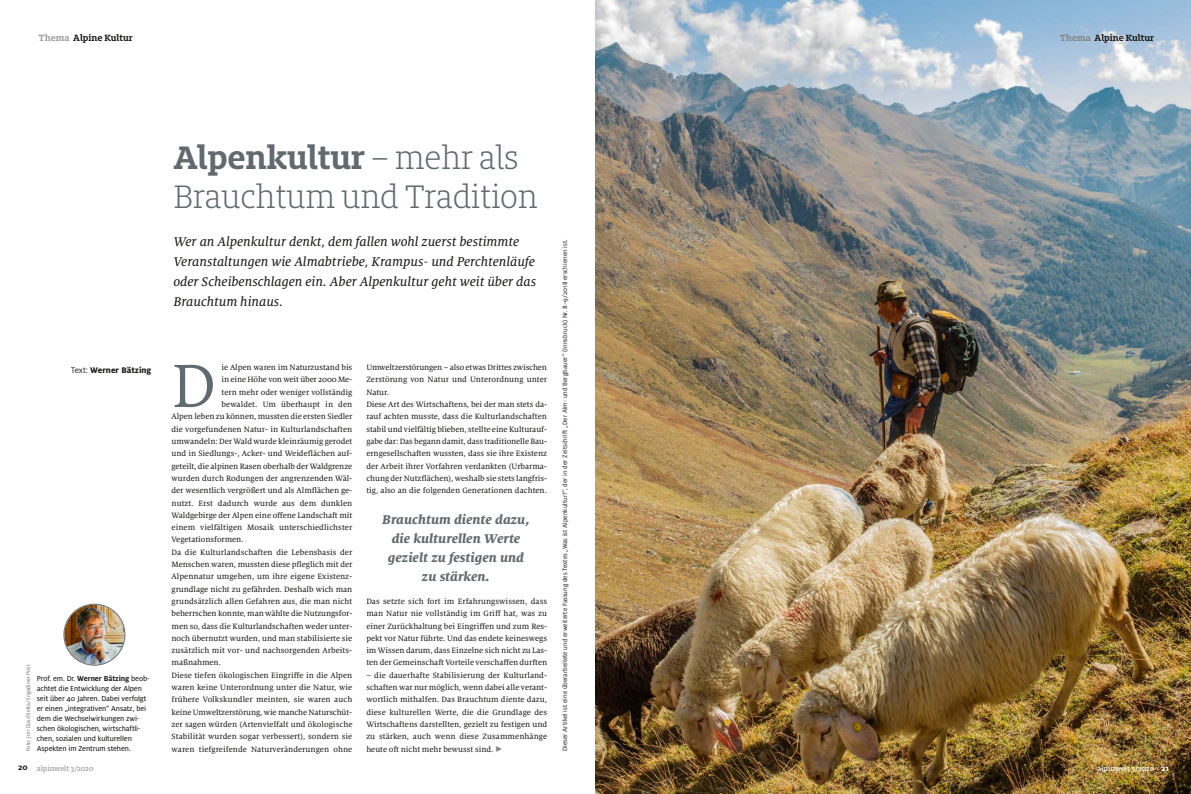
<style>
.page{position:relative;width:1191px;height:794px;background:#fff}
.page>*{position:absolute;margin:0;border:0;box-sizing:border-box;transform-origin:0 0}
.t1{font:67.6px "Milo Serif OT";color:#616a6e}
.t2{font:300 36px/39.2px "Milo Slab OT";letter-spacing:-.01em;color:#616a6e}
.t3{font:14px/20px "Milo Serif OT Text Ita";color:#1a1a18}
.t4{font:italic 800 14px/19px "Milo Serif OT";color:#616a6e;text-align:center}
.t5{font:700 10px "Milo Slab OT";color:#1a1a18}
.t6{font:800 9px "Milo OT";color:#1a1a18}
.t7{font:8.5px/12.3px "Milo Serif OT Text";letter-spacing:-.005em;color:#1a1a18;text-align:justify}
.t8{font:8px/10px "Milo OT Text";letter-spacing:-.01em;color:#1a1a18}
.t9{font:500 8px "Milo Slab OT";color:#9c9d9d}
.t10{font:500 8px "Milo Slab OT";color:#fff}
.t11{font:7px "Milo OT";color:#1a1a18}
.t12{font:6px "Milo OT";color:#6f6f6e}
.s1{color:#9c9d9d}
.s2{font-weight:400}
.s3{font-family:"Milo OT";font-weight:700}
.s4{font-weight:700}
.s5{color:#878786}
.s6{color:#848584}
.s7{font-family:"Milo OT";font-weight:700;font-size:9px;color:#1a1a18}
.s8{font-family:"Milo OT";font-weight:700;font-size:9px}
</style>
<div class="page">
<img style="left:595px;top:0;width:596px;height:794px">
<img style="left:63px;top:603px;width:62px;height:62px">
<p class="t5" style="left:39px;top:34px;width:96px"><span class="s1">Thema</span> Alpine Kultur</p>
<p class="t6" style="left:71px;top:366px;width:82px"><span class="s2">Text:</span> Werner Bätzing</p>
<p class="t12" style="left:26px;top:751px;width:88px;rotate:-90deg">Foto: Jon Duschletta/Engadiner Post</p>
<p class="t8" style="left:37px;top:674px;width:114px">Prof. em. Dr. <span class="s3">Werner Bätzing</span> beob&shy;achtet die Entwicklung der Alpen seit über 40 Jahren. Dabei verfolgt er einen „integrativen“ Ansatz, bei dem die Wechselwirkungen zwi&shy;schen ökologischen, wirtschaftli&shy;chen, sozialen und kulturellen Aspekten im Zentrum stehen.</p>
<h2 class="t2" style="left:173px;top:140px;width:366px"><span class="s4">Alpenkultur</span> – mehr als<br>Brauchtum und Tradition</h2>
<h3 class="t3" style="left:173px;top:233px;width:364px">Wer an Alpenkultur denkt, dem fallen wohl zuerst bestimmte Veranstaltungen wie Almabtriebe, Krampus- und Perchtenläufe oder Scheibenschlagen ein. Aber Alpenkultur geht weit über das Brauchtum hinaus.</h3>
<h1 class="t1" style="left:171px;top:360px;width:46px">D</h1>
<p class="t7" style="left:221px;top:362px;width:132px">ie Alpen waren im Naturzustand bis</p>
<p class="t7" style="left:221px;top:374px;width:132px">in eine Höhe von weit über 2000 Me-</p>
<p class="t7" style="left:221px;top:386px;width:132px">tern mehr oder weniger vollständig</p>
<p class="t7" style="left:221px;top:399px;width:132px">bewaldet. Um überhaupt in den</p>
<p class="t7" style="left:171px;top:411px;width:182px">Alpen leben zu können, mussten die ersten Siedler</p>
<p class="t7" style="left:171px;top:423px;width:182px">die vorgefundenen Natur- in Kulturlandschaften</p>
<p class="t7" style="left:171px;top:436px;width:182px">umwandeln: Der Wald wurde kleinräumig gerodet</p>
<p class="t7" style="left:171px;top:448px;width:182px">und in Siedlungs-, Acker- und Weideflächen auf-</p>
<p class="t7" style="left:171px;top:460px;width:182px">geteilt, die alpinen Rasen oberhalb der Waldgrenze</p>
<p class="t7" style="left:171px;top:472px;width:182px">wurden durch Rodungen der angrenzenden Wäl-</p>
<p class="t7" style="left:171px;top:485px;width:182px">der wesentlich vergrößert und als Almflächen ge-</p>
<p class="t7" style="left:171px;top:497px;width:182px">nutzt. Erst dadurch wurde aus dem dunklen</p>
<p class="t7" style="left:171px;top:509px;width:182px">Waldgebirge der Alpen eine offene Landschaft mit</p>
<p class="t7" style="left:171px;top:522px;width:182px">einem vielfältigen Mosaik unterschiedlichster</p>
<p class="t7" style="left:171px;top:534px;width:74px">Vegetationsformen.</p>
<p class="t7" style="left:171px;top:546px;width:182px">Da die Kulturlandschaften die Lebensbasis der</p>
<p class="t7" style="left:171px;top:559px;width:182px">Menschen waren, mussten diese pfleglich mit der</p>
<p class="t7" style="left:171px;top:571px;width:182px">Alpennatur umgehen, um ihre eigene Existenz-</p>
<p class="t7" style="left:171px;top:583px;width:182px">grundlage nicht zu gefährden. Deshalb wich man</p>
<p class="t7" style="left:171px;top:595px;width:182px">grundsätzlich allen Gefahren aus, die man nicht</p>
<p class="t7" style="left:172px;top:608px;width:182px">beherrschen konnte, man wählte die Nutzungsfor-</p>
<p class="t7" style="left:172px;top:620px;width:182px">men so, dass die Kulturlandschaften weder unter-</p>
<p class="t7" style="left:172px;top:632px;width:182px">noch übernutzt wurden, und man stabilisierte sie</p>
<p class="t7" style="left:172px;top:645px;width:182px">zusätzlich mit vor- und nachsorgenden Arbeits-</p>
<p class="t7" style="left:172px;top:657px;width:51px">maßnahmen.</p>
<p class="t7" style="left:172px;top:669px;width:182px">Diese tiefen ökologischen Eingriffe in die Alpen</p>
<p class="t7" style="left:172px;top:682px;width:182px">waren keine Unterordnung unter die Natur, wie</p>
<p class="t7" style="left:172px;top:694px;width:182px">frühere Volkskundler meinten, sie waren auch</p>
<p class="t7" style="left:172px;top:706px;width:182px">keine Umweltzerstörung, wie manche Naturschüt-</p>
<p class="t7" style="left:172px;top:718px;width:182px">zer sagen würden (Artenvielfalt und ökologische</p>
<p class="t7" style="left:172px;top:731px;width:182px">Stabilität wurden sogar verbessert), sondern sie</p>
<p class="t7" style="left:172px;top:743px;width:182px">waren tiefgreifende Naturveränderungen ohne</p>
<p class="t7" style="left:366px;top:362px;width:182px;text-align:left">Umweltzerstörungen – also etwas Drittes zwischen Zerstörung von Natur und Unterordnung unter Natur.<br>Diese Art des Wirtschaftens, bei der man stets da&shy;rauf achten musste, dass die Kulturlandschaften stabil und vielfältig blieben, stellte eine Kulturauf&shy;gabe dar: Das begann damit, dass traditionelle Bau&shy;erngesellschaften wussten, dass sie ihre Existenz der Arbeit ihrer Vorfahren verdankten (Urbarma&shy;chung der Nutzflächen), weshalb sie stets langfris&shy;tig, also an die folgenden Generationen dachten.</p>
<h3 class="t4" style="left:382px;top:511px;width:149px">Brauchtum diente dazu, die kulturellen Werte gezielt zu festigen und zu stärken.</h3>
<p class="t7" style="left:366px;top:595px;width:182px">Das setzte sich fort im Erfahrungswissen, dass man Natur nie vollständig im Griff hat, was zu einer Zurückhaltung bei Eingriffen und zum Res&shy;pekt vor Natur führte. Und das endete keineswegs im Wissen darum, dass Einzelne sich nicht zu Las&shy;ten der Gemeinschaft Vorteile verschaffen durften</p>
<p class="t7" style="left:366px;top:669px;width:182px">– die dauerhafte Stabilisierung der Kulturland&shy;schaften war nur möglich, wenn dabei alle verant&shy;wortlich mithalfen. Das Brauchtum diente dazu, diese kulturellen Werte, die die Grundlage des Wirtschaftens darstellten, gezielt zu festigen und zu stärken, auch wenn diese Zusammenhänge heute oft nicht mehr bewusst sind. <span class="s5">✓</span></p>
<p class="t11" style="left:562px;top:751px;width:513px;rotate:-90deg">Dieser Artikel ist eine überarbeitete und erweiterte Fassung des Textes „Was ist Alpenkultur?“, der in der Zeitschrift „Der Alm- und Bergbauer“ (Innsbruck) Nr. 8–9/2018 erschienen ist.</p>
<p class="t5" style="left:1060px;top:34px;width:96px"><span class="s6">Thema</span> Alpine Kultur</p>
<p class="t9" style="left:18px;top:766px;width:77px"><span class="s7">20</span> alpinwelt 3/2020</p>
<p class="t10" style="left:1097px;top:766px;width:73px">alpinwelt 3/2020 <span class="s8">21</span></p>
</div>
